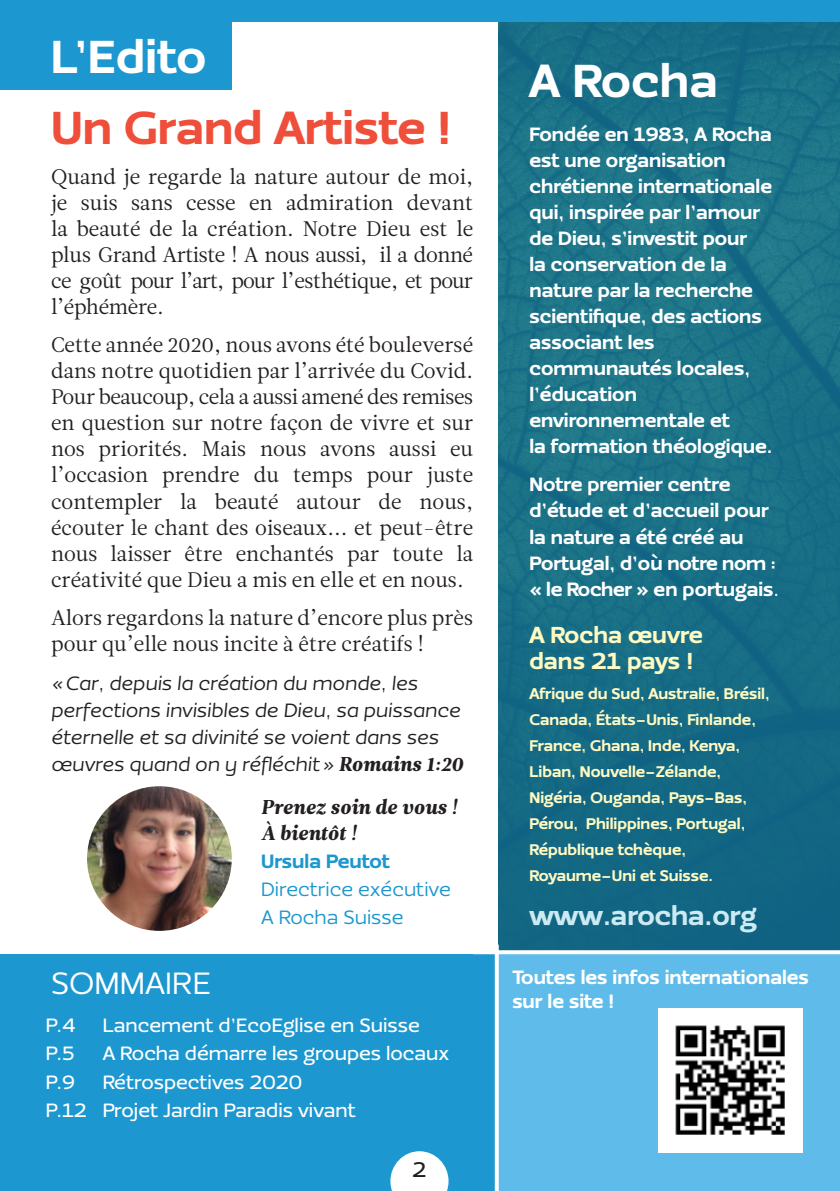
<style>
.page{position:relative;width:840px;height:1191px;background:#fff}
.page>*{position:absolute;margin:0;border:0;box-sizing:border-box;transform-origin:0 0}
.t1{font:900 48px "Ezzo";color:#ef4f3a}
.t2{font:900 48px "Ezzo";letter-spacing:.01em;color:#fff}
.t3{font:32px "Ezzo";color:#fff}
.t4{font:900 28px "Ezzo";color:#cceaf2}
.t5{font:900 24px/26px "Ezzo";color:#fffac1}
.t6{font:500 22px "Ezzo";color:#231f20}
.t7{font:21px/26px "Leitura News Roman 1";color:#231f20;text-align:justify}
.t8{font:900 20px/26px "Ezzo";color:#fff}
.t9{font:italic 20px/27px "Ezzo";color:#231f20}
.t10{font:500 20px/28px "Ezzo";color:#fff;text-align:center}
.t11{font:20px/28px "Ezzo";color:#1c97cf}
.t12{font:20px/26px "Leitura News Italic 4";color:#231f20}
.t13{font:900 20px "Ezzo";color:#1c97cf}
.t14{font:900 16px/26px "Ezzo";color:#fffac1}
.s1{font-family:"Leitura News Italic 4";font-style:normal}
.s2{font-weight:500}
</style>
<div class="page">
<img style="left:87px;top:786px;width:145px;height:145px;border-radius:50%">
<div style="left:0;top:954px;width:496px;height:237px;background:#1c97cf"></div>
<div style="left:496px;top:954px;width:343px;height:237px;background:#5fbcea"></div>
<div style="left:498px;top:0;width:341px;height:952px;background:#176e85"></div>
<svg style="left:494px;top:954px;width:4px;height:237px"></svg>
<svg style="left:498px;top:950px;width:341px;height:2px"></svg>
<svg style="left:390px;top:1151px;width:58px;height:40px"></svg>
<img style="left:658px;top:1008px;width:144px;height:144px">
<div style="left:0;top:0;width:839px;height:21px;background:#1c97cf"></div>
<div style="left:0;top:0;width:232px;height:89px;background:#1c97cf"></div>
<h1 class="t2" style="left:51px;top:39px;width:157px">L’Edito</h1>
<h1 class="t1" style="left:51px;top:110px;width:401px">Un Grand Artiste !</h1>
<p class="t7" style="left:51px;top:166px;width:423px">Quand je regarde la nature autour de moi, je suis sans cesse en admiration devant la beauté de la création. Notre Dieu est le plus Grand Artiste ! A nous aussi, il a donné ce goût pour l’art, pour l’esthétique, et pour l’éphémère.</p>
<p class="t7" style="left:51px;top:334px;width:423px">Cette année 2020, nous avons été bouleversé dans notre quotidien par l’arrivée du Covid.<br>Pour beaucoup, cela a aussi amené des remises en question sur notre façon de vivre et sur nos priorités. Mais nous avons aussi eu l’occasion prendre du temps pour juste contempler la beauté autour de nous, écouter le chant des oiseaux... et peut-être nous laisser être enchantés par toute la créativité que Dieu a mis en elle et en nous.</p>
<p class="t7" style="left:51px;top:606px;width:423px">Alors regardons la nature d’encore plus près pour qu’elle nous incite à être créatifs !</p>
<p class="t9" style="left:51px;top:671px;width:413px">«Car, depuis la création du monde, les perfections invisibles de Dieu, sa puissance éternelle et sa divinité se voient dans ses œuvres quand on y réfléchit » <span class="s1">Romains 1:20</span></p>
<p class="t12" style="left:261px;top:795px;width:198px">Prenez soin de vous !<br>À bientôt !</p>
<h2 class="t3" style="left:51px;top:971px;width:161px">SOMMAIRE</h2>
<p class="t13" style="left:261px;top:853px;width:130px">Ursula Peutot</p>
<p class="t11" style="left:261px;top:877px;width:191px">Directrice exécutive<br>A Rocha Suisse</p>
<p class="t10" style="left:46px;top:1013px;width:31px">P.4</p>
<p class="t10" style="left:103px;top:1013px;width:318px">Lancement d’EcoEglise en Suisse</p>
<p class="t10" style="left:46px;top:1041px;width:30px">P.5</p>
<p class="t10" style="left:103px;top:1041px;width:348px">A Rocha démarre les groupes locaux</p>
<p class="t10" style="left:46px;top:1069px;width:30px">P.9</p>
<p class="t10" style="left:46px;top:1069px;width:311px">Rétrospectives 2020<br>P.12 Projet Jardin Paradis vivant</p>
<p class="t6" style="left:412px;top:1161px;width:16px">2</p>
<h1 class="t2" style="left:529px;top:63px;width:190px">A Rocha</h1>
<p class="t8" style="left:529px;top:123px;width:244px">Fondée en 1983, A Rocha est une organisation chrétienne internationale qui, inspirée par l’amour de Dieu, s’investit pour<br>la conservation de la nature par la recherche scientifique, des actions associant les communautés locales, l’éducation environnementale et<br>la formation théologique.</p>
<p class="t8" style="left:529px;top:473px;width:251px">Notre premier centre d’étude et d’accueil pour la nature a été créé au<br>Portugal, d’où notre nom : « le Rocher » en portugais<span class="s2">.</span></p>
<p class="t5" style="left:529px;top:623px;width:175px">A Rocha œuvre dans 21 pays !</p>
<p class="t14" style="left:529px;top:681px;width:241px">Afrique du Sud, Australie, Brésil,<br>Canada, États-Unis, Finlande,<br>France, Ghana, Inde, Kenya,<br>Liban, Nouvelle-Zélande,<br>Nigéria, Ouganda, Pays-Bas,<br>Pérou, Philippines, Portugal,<br>République tchèque,<br>Royaume-Uni et Suisse.</p>
<h3 class="t4" style="left:529px;top:904px;width:229px">www.arocha.org</h3>
<p class="t8" style="left:512px;top:966px;width:298px;line-height:24px">Toutes les infos internationales sur le site !</p>
</div>
